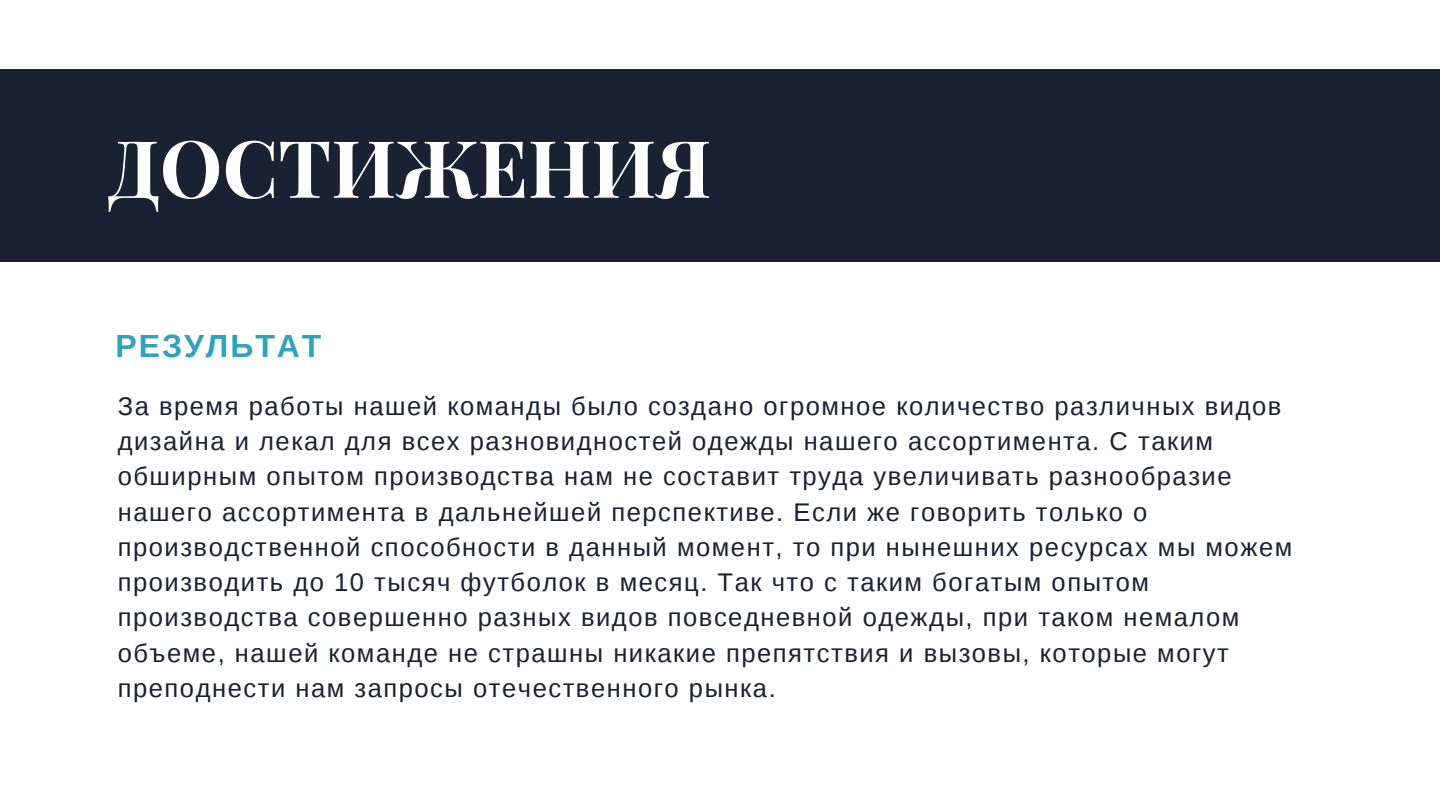
<style>
.page{position:relative;width:1440px;height:810px;background:#fff}
.page>*{position:absolute;margin:0;border:0;box-sizing:border-box;transform-origin:0 0}
.t1{font:700 79.2px "Playfair Display";color:#fff}
.t2{font:700 32.1px "Liberation Sans";letter-spacing:.06em;color:#30a2bc}
.t3{font:25.5px/35.2px "Liberation Sans";letter-spacing:.06em;color:#192232}
.s1{font-family:"Arimo"}
</style>
<div class="page">
<div style="left:0;top:69px;width:1440px;height:193px;background:#192232"></div>
<h1 class="t1" style="left:108px;top:112px;width:605px">ДОСТИЖЕНИЯ</h1>
<p class="t2" style="left:116px;top:328px;width:208px">РЕЗУЛЬТАТ</p>
<p class="t3" style="left:118px;top:388px;width:1176px">За время работы нашей команды было создано огромное количество различных видов дизайна и лекал для всех разновидностей одежды нашего ассортимента<span class="s1">.</span> С таким обширным опытом производства нам не составит труда увеличивать разнообразие нашего ассортимента в дальнейшей перспективе<span class="s1">.</span> Если же говорить только о производственной способности в данный момент<span class="s1">,</span> то при нынешних ресурсах мы можем производить до <span class="s1">10</span> тысяч футболок в месяц<span class="s1">.</span> Так что с таким богатым опытом производства совершенно разных видов повседневной одежды<span class="s1">,</span> при таком немалом объеме<span class="s1">,</span> нашей команде не страшны никакие препятствия и вызовы<span class="s1">,</span> которые могут преподнести нам запросы отечественного рынка<span class="s1">.</span></p>
</div>
